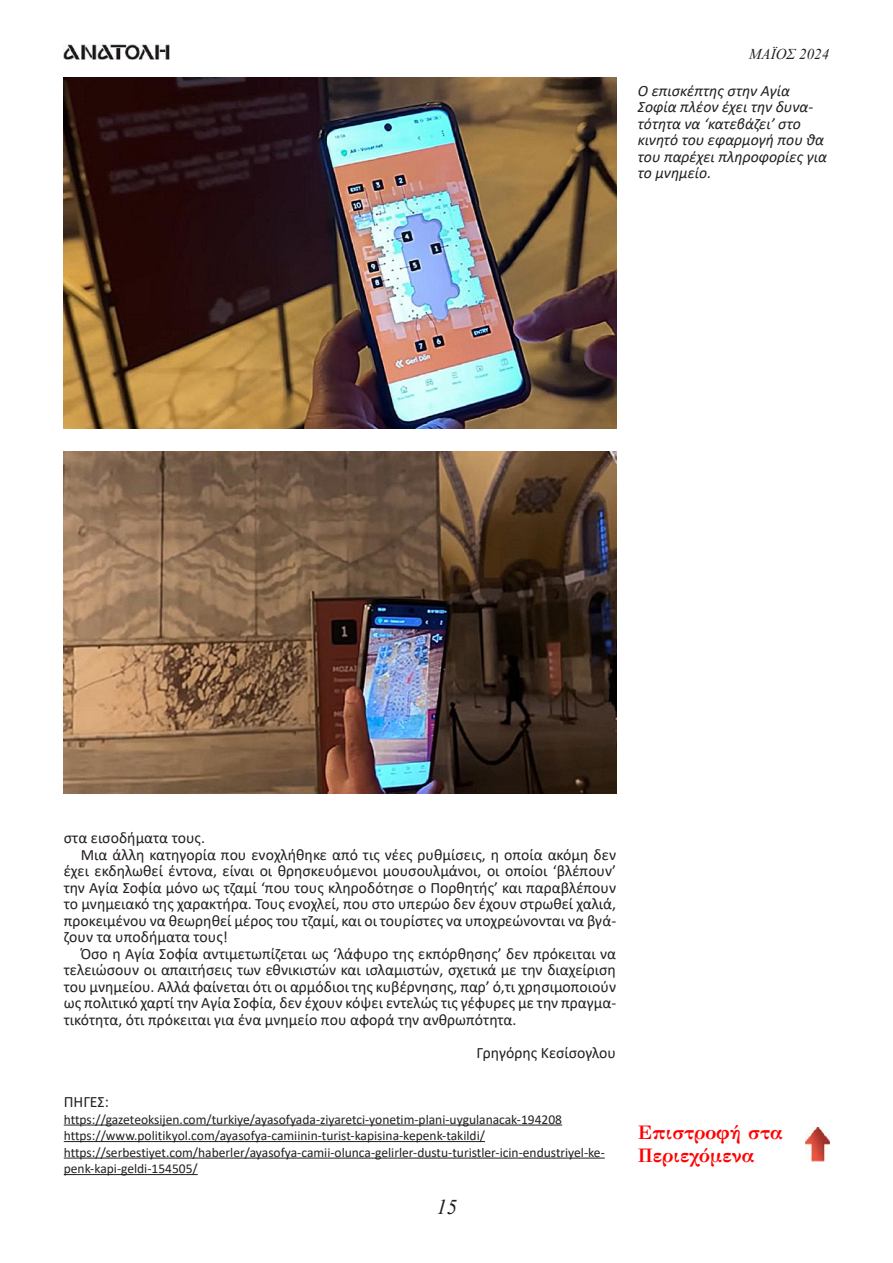
<style>
.page{position:relative;width:893px;height:1263px;background:#fff}
.page>*{position:absolute;margin:0;border:0;box-sizing:border-box;transform-origin:0 0}
.t1{font:italic 21px "Times New Roman";color:#241f1f}
.t2{font:700 19.5px/23.4px "GFS Didot";color:#f00}
.t3{font:15.75px "Calibri";color:#241f1f}
.t4{font:italic 15.75px/16.5px "Calibri";color:#241f1f}
.t5{font:italic 15px "Times New Roman";color:#241f1f}
.t6{font:13.5px/16.5px "Calibri";color:#241f1f}
</style>
<div class="page">
<img style="left:64px;top:45px;width:106px;height:14px">
<hr style="left:64px;top:1124px;width:498px;height:1px;background:#241f1f">
<hr style="left:64px;top:1141px;width:421px;height:1px;background:#241f1f">
<hr style="left:64px;top:1157px;width:541px;height:1px;background:#241f1f">
<hr style="left:64px;top:1174px;width:134px;height:1px;background:#241f1f">
<img style="left:806px;top:1128px;width:23px;height:34px">
<img style="left:63px;top:77px;width:553px;height:351px">
<img style="left:64px;top:452px;width:553px;height:342px">
<p class="t5" style="left:749px;top:44px;width:82px">ΜΑΪΟΣ 2024</p>
<p class="t4" style="left:638px;top:81px;width:191px">Ο επισκέπτης στην Αγία<br>Σοφία πλέον έχει την δυνα&shy;τότητα να ‘κατεβάζει’ στο κινητό του εφαρμογή που θα του παρέχει πληροφορίες για το μνημείο.</p>
<p class="t3" style="left:64px;top:827px;width:143px">στα εισοδήματα τους.</p>
<p class="t3" style="left:81px;top:843px;width:537px">Μια άλλη κατηγορία που ενοχλήθηκε από τις νέες ρυθμίσεις, η οποία ακόμη δεν</p>
<p class="t3" style="left:64px;top:860px;width:554px">έχει εκδηλωθεί έντονα, είναι οι θρησκευόμενοι μουσουλμάνοι, οι οποίοι ‘βλέπουν’</p>
<p class="t3" style="left:64px;top:876px;width:554px">την Αγία Σοφία μόνο ως τζαμί ‘που τους κληροδότησε ο Πορθητής’ και παραβλέπουν</p>
<p class="t3" style="left:64px;top:893px;width:554px">το μνημειακό της χαρακτήρα. Τους ενοχλεί, που στο υπερώο δεν έχουν στρωθεί χαλιά,</p>
<p class="t3" style="left:64px;top:909px;width:554px">προκειμένου να θεωρηθεί μέρος του τζαμί, και οι τουρίστες να υποχρεώνονται να βγά-</p>
<p class="t3" style="left:64px;top:926px;width:166px">ζουν τα υποδήματα τους!</p>
<p class="t3" style="left:81px;top:942px;width:537px">Όσο η Αγία Σοφία αντιμετωπίζεται ως ‘λάφυρο της εκπόρθησης’ δεν πρόκειται να</p>
<p class="t3" style="left:64px;top:959px;width:554px">τελειώσουν οι απαιτήσεις των εθνικιστών και ισλαμιστών, σχετικά με την διαχείριση</p>
<p class="t3" style="left:64px;top:975px;width:554px">του μνημείου. Αλλά φαίνεται ότι οι αρμόδιοι της κυβέρνησης, παρ’ ό,τι χρησιμοποιούν</p>
<p class="t3" style="left:64px;top:992px;width:554px">ως πολιτικό χαρτί την Αγία Σοφία, δεν έχουν κόψει εντελώς τις γέφυρες με την πραγμα-</p>
<p class="t3" style="left:64px;top:1008px;width:454px">τικότητα, ότι πρόκειται για ένα μνημείο που αφορά την ανθρωπότητα.</p>
<p class="t3" style="left:476px;top:1041px;width:141px">Γρηγόρης Κεσίσογλου</p>
<p class="t3" style="left:64px;top:1091px;width:47px">ΠΗΓΕΣ:</p>
<p class="t6" style="left:64px;top:1110px;width:542px">https://gazeteoksijen.com/turkiye/ayasofyada-ziyaretci-yonetim-plani-uygulanacak-194208 https://www.politikyol.com/ayasofya-camiinin-turist-kapisina-kepenk-takildi/ https://serbestiyet.com/haberler/ayasofya-camii-olunca-gelirler-dustu-turistler-icin-endustriyel-ke&shy;penk-kapi-geldi-154505/</p>
<p class="t2" style="left:638px;top:1119px;width:146px">Επιστροφή στα<br>Περιεχόμενα</p>
<h1 class="t1" style="left:436px;top:1192px;width:11px">15</h1>
</div>
